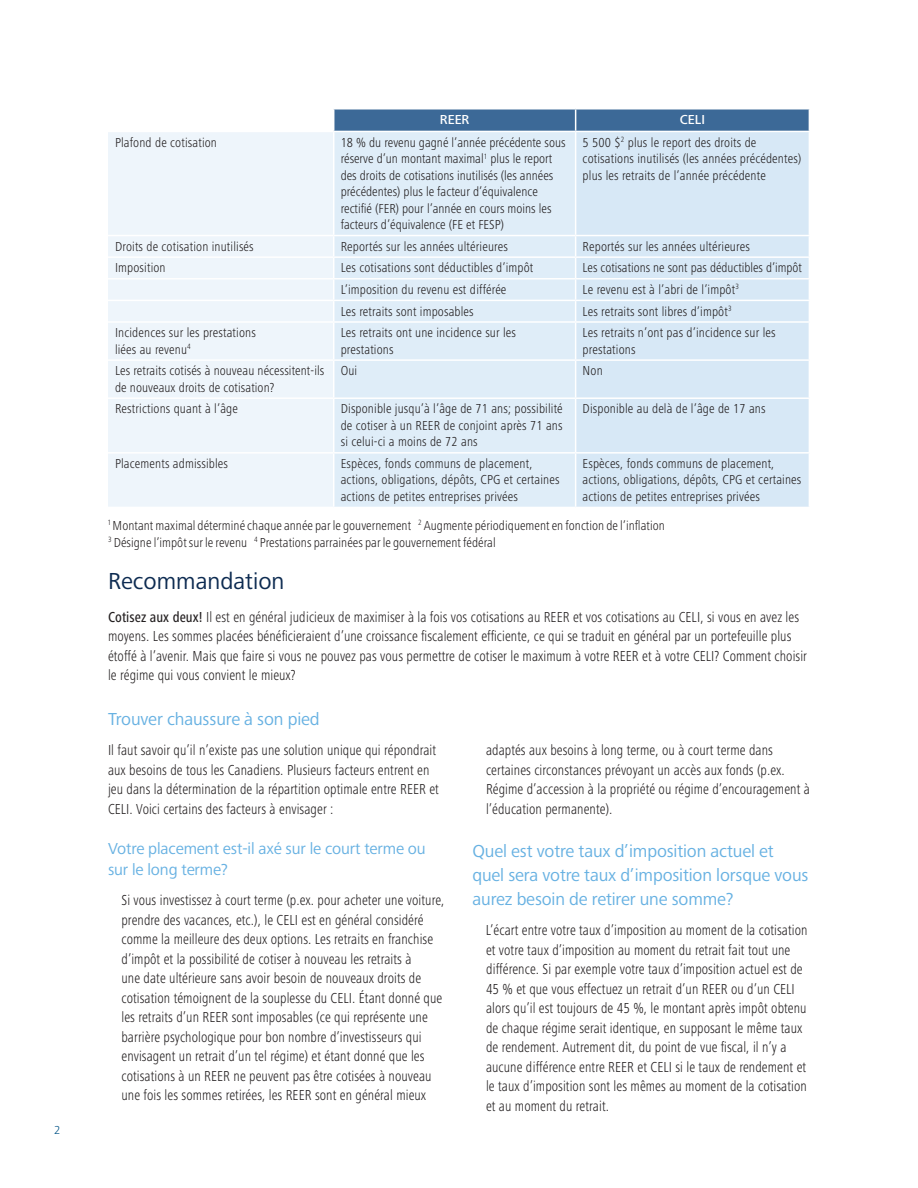
<style>
.page{position:relative;width:918px;height:1188px;background:#fff}
.page>*{position:absolute;margin:0;border:0;box-sizing:border-box;transform-origin:0 0}
.MFC_Subhead{font:24px "Frutiger Next Pro";color:#0d2b51}
.MFC_Sub-_Sub-heading{font:18px/24px "Frutiger Next Pro";letter-spacing:-.01em;color:#67b1e2}
.MFC_Sub-_Sub-heading-2{font:16.5px/21px "Frutiger Next Pro";letter-spacing:-.01em;color:#67b1e2}
.wp-Body{font:300 condensed 15px/19.5px "Frutiger Next Pro";letter-spacing:.005em;color:#231f20;scale:.95 1}
.MI__GUIDES_Footnote{font:300 condensed 13.5px/16.5px "Frutiger Next Pro";letter-spacing:.01em;color:#231f20}
.t1{font:500 13.5px "Frutiger Next Pro";color:#fff}
.t2{font:300 12px "Frutiger Next Pro";color:#015386}
.s1{font-weight:500}
</style>
<div class="page">
<div style="left:108px;top:132px;width:225px;height:375px;background:#eef5fb"></div>
<div style="left:334px;top:132px;width:241px;height:375px;background:#dfedf8"></div>
<div style="left:576px;top:132px;width:233px;height:375px;background:#d7e8f6"></div>
<svg style="left:333px;top:109px;width:477px;height:22px;background:#446f9b"></svg>
<hr style="left:108px;top:235px;width:226px;height:1px;background:#fff">
<hr style="left:334px;top:235px;width:242px;height:1px;background:#fff">
<hr style="left:576px;top:235px;width:234px;height:1px;background:#fff">
<hr style="left:108px;top:256px;width:226px;height:2px;background:#fff">
<hr style="left:334px;top:256px;width:242px;height:2px;background:#fff">
<hr style="left:576px;top:256px;width:234px;height:2px;background:#fff">
<hr style="left:108px;top:278px;width:226px;height:2px;background:#fff">
<hr style="left:334px;top:278px;width:242px;height:2px;background:#fff">
<hr style="left:576px;top:278px;width:234px;height:2px;background:#fff">
<hr style="left:108px;top:300px;width:226px;height:1px;background:#fff">
<hr style="left:334px;top:300px;width:242px;height:1px;background:#fff">
<hr style="left:576px;top:300px;width:234px;height:1px;background:#fff">
<hr style="left:108px;top:321px;width:226px;height:2px;background:#fff">
<hr style="left:334px;top:321px;width:242px;height:2px;background:#fff">
<hr style="left:576px;top:321px;width:234px;height:2px;background:#fff">
<hr style="left:108px;top:359px;width:226px;height:2px;background:#fff">
<hr style="left:334px;top:359px;width:242px;height:2px;background:#fff">
<hr style="left:576px;top:359px;width:234px;height:2px;background:#fff">
<hr style="left:108px;top:397px;width:226px;height:2px;background:#fff">
<hr style="left:334px;top:397px;width:242px;height:2px;background:#fff">
<hr style="left:576px;top:397px;width:234px;height:2px;background:#fff">
<hr style="left:108px;top:452px;width:226px;height:2px;background:#fff">
<hr style="left:334px;top:452px;width:242px;height:2px;background:#fff">
<hr style="left:576px;top:452px;width:234px;height:2px;background:#fff">
<p class="t2" style="left:54px;top:1123px;width:8px">2</p>
<p class="t1" style="left:440px;top:112px;width:31px">REER</p>
<p class="t1" style="left:680px;top:112px;width:27px">CELI</p>
<p class="MI__GUIDES_Footnote" style="left:115px;top:134px;width:104px">Plafond de cotisation</p>
<p class="MI__GUIDES_Footnote" style="left:341px;top:134px;width:226px">18 % du revenu gagné l’année précédente sous réserve d’un montant maximal<sup>1</sup> plus le report des droits de cotisations inutilisés (les années précédentes) plus le facteur d’équivalence rectifié (FER) pour l’année en cours moins les facteurs d’équivalence (FE et FESP)</p>
<p class="MI__GUIDES_Footnote" style="left:583px;top:134px;width:220px">5 500 $<sup>2</sup> plus le report des droits de cotisations inutilisés (les années précédentes) plus les retraits de l’année précédente</p>
<p class="MI__GUIDES_Footnote" style="left:115px;top:238px;width:140px">Droits de cotisation inutilisés</p>
<p class="MI__GUIDES_Footnote" style="left:341px;top:238px;width:169px">Reportés sur les années ultérieures</p>
<p class="MI__GUIDES_Footnote" style="left:583px;top:238px;width:169px">Reportés sur les années ultérieures</p>
<p class="MI__GUIDES_Footnote" style="left:115px;top:260px;width:52px">Imposition</p>
<p class="MI__GUIDES_Footnote" style="left:341px;top:260px;width:194px">Les cotisations sont déductibles d’impôt</p>
<p class="MI__GUIDES_Footnote" style="left:583px;top:260px;width:221px">Les cotisations ne sont pas déductibles d’impôt</p>
<p class="MI__GUIDES_Footnote" style="left:341px;top:281px;width:167px">L’imposition du revenu est différée</p>
<p class="MI__GUIDES_Footnote" style="left:583px;top:281px;width:158px">Le revenu est à l’abri de l’impôt<sup>3</sup></p>
<p class="MI__GUIDES_Footnote" style="left:341px;top:303px;width:135px">Les retraits sont imposables</p>
<p class="MI__GUIDES_Footnote" style="left:583px;top:303px;width:150px">Les retraits sont libres d’impôt<sup>3</sup></p>
<p class="MI__GUIDES_Footnote" style="left:115px;top:324px;width:142px">Incidences sur les prestations liées au revenu<sup>4</sup></p>
<p class="MI__GUIDES_Footnote" style="left:341px;top:324px;width:177px">Les retraits ont une incidence sur les prestations</p>
<p class="MI__GUIDES_Footnote" style="left:583px;top:324px;width:195px">Les retraits n’ont pas d’incidence sur les prestations</p>
<p class="MI__GUIDES_Footnote" style="left:115px;top:362px;width:211px">Les retraits cotisés à nouveau nécessitent-ils de nouveaux droits de cotisation?</p>
<p class="MI__GUIDES_Footnote" style="left:341px;top:362px;width:18px">Oui</p>
<p class="MI__GUIDES_Footnote" style="left:583px;top:362px;width:22px">Non</p>
<p class="MI__GUIDES_Footnote" style="left:115px;top:401px;width:124px">Restrictions quant à l’âge</p>
<p class="MI__GUIDES_Footnote" style="left:341px;top:401px;width:224px;text-align:justify">Disponible jusqu’à l’âge de 71 ans; possibilité de cotiser à un REER de conjoint après 71 ans si celui-ci a moins de 72 ans</p>
<p class="MI__GUIDES_Footnote" style="left:583px;top:401px;width:185px">Disponible au delà de l’âge de 17 ans</p>
<p class="MI__GUIDES_Footnote" style="left:115px;top:455px;width:115px">Placements admissibles</p>
<p class="MI__GUIDES_Footnote" style="left:341px;top:455px;width:220px">Espèces, fonds communs de placement, actions, obligations, dépôts, CPG et certaines actions de petites entreprises privées</p>
<p class="MI__GUIDES_Footnote" style="left:583px;top:455px;width:220px">Espèces, fonds communs de placement, actions, obligations, dépôts, CPG et certaines actions de petites entreprises privées</p>
<p class="MI__GUIDES_Footnote" style="left:108px;top:517px;width:558px"><sup>1</sup> Montant maximal déterminé chaque année par le gouvernement <sup>2</sup> Augmente périodiquement en fonction de l’inflation<br><sup>3</sup> Désigne l’impôt sur le revenu <sup>4</sup> Prestations parrainées par le gouvernement fédéral</p>
<p class="MFC_Subhead" style="left:108px;top:567px;width:178px">Recommandation</p>
<p class="wp-Body" style="left:108px;top:607px;width:737px"><span class="s1">Cotisez aux deux!</span> Il est en général judicieux de maximiser à la fois vos cotisations au REER et vos cotisations au CELI, si vous en avez les moyens. Les sommes placées bénéficieraient d’une croissance fiscalement efficiente, ce qui se traduit en général par un portefeuille plus étoffé à l’avenir. Mais que faire si vous ne pouvez pas vous permettre de cotiser le maximum à votre REER et à votre CELI? Comment choisir le régime qui vous convient le mieux?</p>
<p class="MFC_Sub-_Sub-heading" style="left:108px;top:707px;width:213px">Trouver chaussure à son pied</p>
<p class="wp-Body" style="left:108px;top:741px;width:350px">Il faut savoir qu’il n’existe pas une solution unique qui répondrait aux besoins de tous les Canadiens. Plusieurs facteurs entrent en jeu dans la détermination de la répartition optimale entre REER et CELI. Voici certains des facteurs à envisager :</p>
<p class="MFC_Sub-_Sub-heading-2" style="left:108px;top:838px;width:319px">Votre placement est-il axé sur le court terme ou sur le long terme?</p>
<p class="wp-Body" style="left:121px;top:890px;width:342px">Si vous investissez à court terme (p.ex. pour acheter une voiture, prendre des vacances, etc.), le CELI est en général considéré comme la meilleure des deux options. Les retraits en franchise d’impôt et la possibilité de cotiser à nouveau les retraits à<br>une date ultérieure sans avoir besoin de nouveaux droits de cotisation témoignent de la souplesse du CELI. Étant donné que les retraits d’un REER sont imposables (ce qui représente une barrière psychologique pour bon nombre d’investisseurs qui envisagent un retrait d’un tel régime) et étant donné que les cotisations à un REER ne peuvent pas être cotisées à nouveau une fois les sommes retirées, les REER sont en général mieux</p>
<p class="wp-Body" style="left:486px;top:741px;width:343px">adaptés aux besoins à long terme, ou à court terme dans certaines circonstances prévoyant un accès aux fonds (p.ex.<br>Régime d’accession à la propriété ou régime d’encouragement à l’éducation permanente).</p>
<p class="MFC_Sub-_Sub-heading" style="left:472px;top:839px;width:338px">Quel est votre taux d’imposition actuel et quel sera votre taux d’imposition lorsque vous aurez besoin de retirer une somme?</p>
<p class="wp-Body" style="left:486px;top:920px;width:340px">L’écart entre votre taux d’imposition au moment de la cotisation et votre taux d’imposition au moment du retrait fait tout une différence. Si par exemple votre taux d’imposition actuel est de 45 % et que vous effectuez un retrait d’un REER ou d’un CELI alors qu’il est toujours de 45 %, le montant après impôt obtenu de chaque régime serait identique, en supposant le même taux de rendement. Autrement dit, du point de vue fiscal, il n’y a aucune différence entre REER et CELI si le taux de rendement et le taux d’imposition sont les mêmes au moment de la cotisation et au moment du retrait.</p>
</div>
